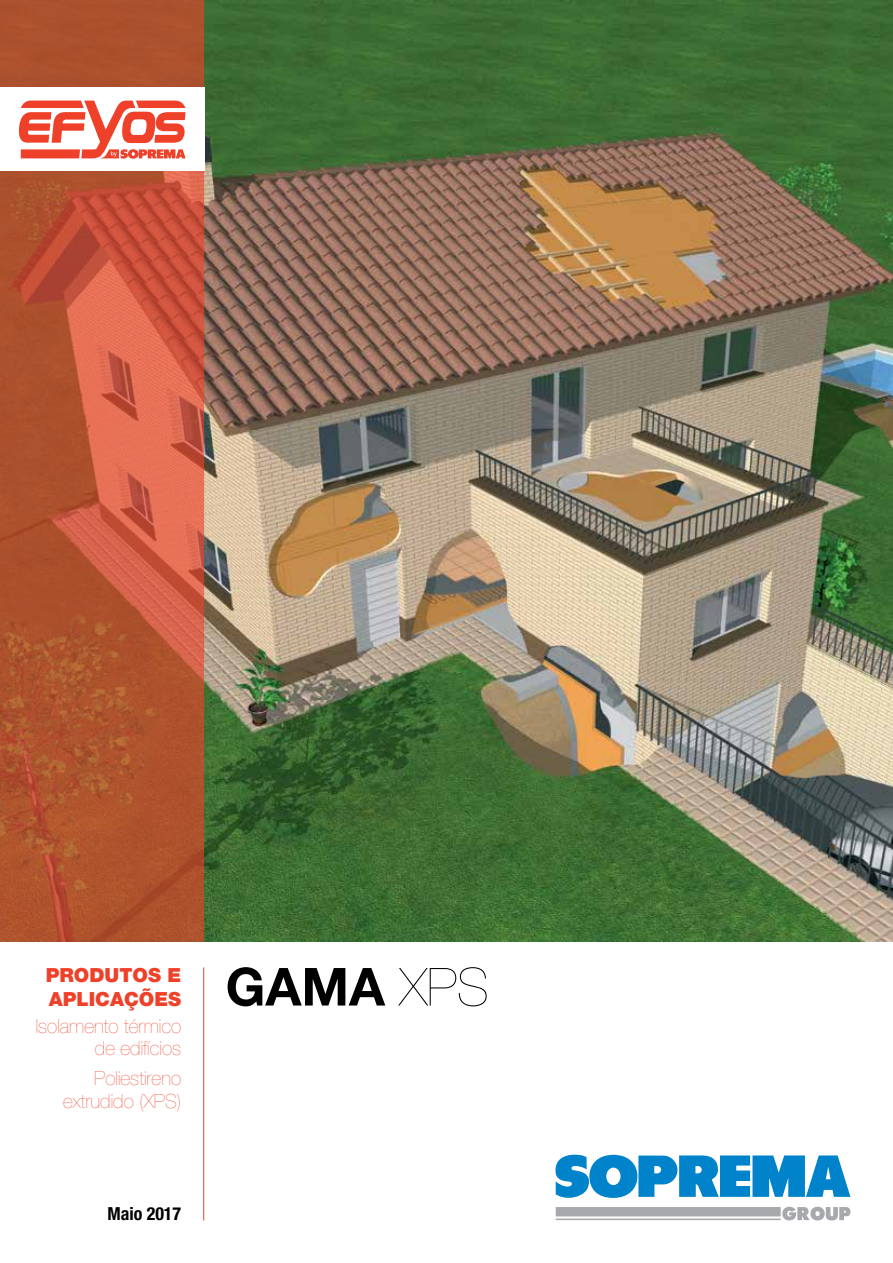
<style>
.page{position:relative;width:893px;height:1263px;background:#fff}
.page>*{position:absolute;margin:0;border:0;box-sizing:border-box;transform-origin:0 0}
.t1{font:700 52.5px "Helvetica Neue";color:#000}
.t2{font:200 19.5px/22.5px "Helvetica Neue";color:#ef4129;text-align:right}
.t3{font:900 19.5px/23.4px "Helvetica Neue";color:#ef4129}
.t4{font:700 condensed 18px "Helvetica Neue";color:#000}
.s1{font-weight:200}
</style>
<div class="page">
<img style="left:204px;top:0;width:689px;height:942px">
<svg style="left:0;top:0;width:204px;height:942px;background:#b95635"></svg>
<div style="left:0;top:87px;width:204px;height:84px;background:#fff"></div>
<hr style="left:203px;top:967px;width:1px;height:253px;background:#ef4129">
<svg style="left:18px;top:101px;width:168px;height:58px"></svg>
<svg style="left:556px;top:1207px;width:294px;height:13px;background:#b8b9bc"></svg>
<svg style="left:555px;top:1154px;width:295px;height:44px"></svg>
<p class="t3" style="left:46px;top:964px;width:137px">PRODUTOS E<br>APLICAÇÕES</p>
<p class="t2" style="left:36px;top:1014px;width:147px">Isolamento térmico de edifícios</p>
<p class="t2" style="left:63px;top:1067px;width:120px">Poliestireno extrudido (XPS)</p>
<p class="t4" style="left:107px;top:1203px;width:75px">Maio 2017</p>
<h1 class="t1" style="left:226px;top:954px;width:265px">GAMA <span class="s1">XPS</span></h1>
</div>
